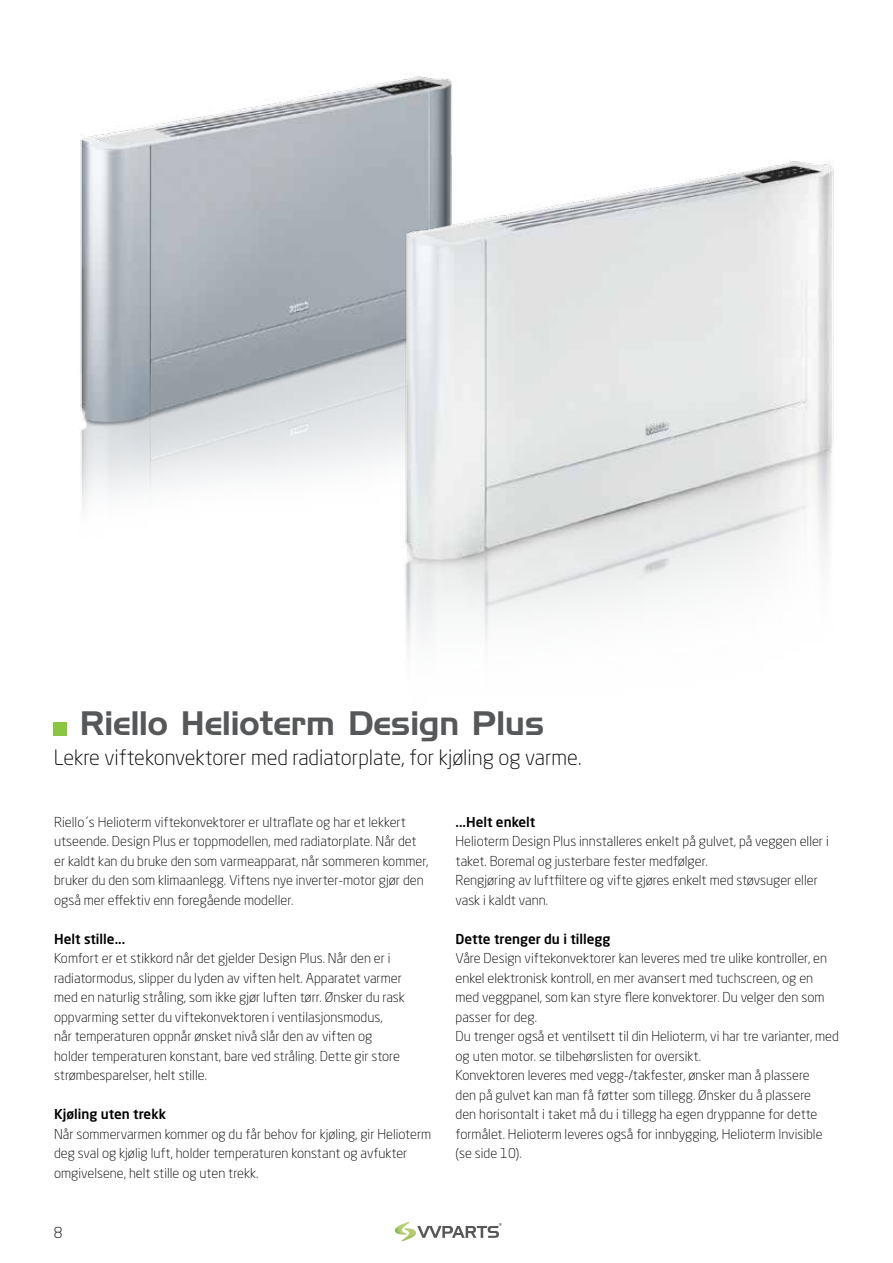
<style>
.page{position:relative;width:893px;height:1263px;background:#fff}
.page>*{position:absolute;margin:0;border:0;box-sizing:border-box;transform-origin:0 0}
.t1{font:33px "Handel Gothic BT";color:#565759}
.t2{font:300 21px "Neo Sans Std";color:#000}
.t3{font:300 15px "Neo Sans Std";color:#000}
.t4{font:300 13.5px/19.5px "Neo Sans Std";color:#000}
.t5{font:500 13.5px "Neo Sans Std";color:#000}
</style>
<div class="page">
<img style="left:80px;top:72px;width:372px;height:437px">
<img style="left:359px;top:117px;width:475px;height:539px">
<div style="left:54px;top:722px;width:13px;height:13px;background:#8ac63f"></div>
<svg style="left:395px;top:1222px;width:107px;height:19px"></svg>
<h1 class="t1" style="left:80px;top:704px;width:466px">Riello Helioterm Design Plus</h1>
<h2 class="t2" style="left:54px;top:745px;width:529px">Lekre viftekonvektorer med radiatorplate, for kjøling og varme.</h2>
<p class="t4" style="left:54px;top:812px;width:376px">Riello´s Helioterm viftekonvektorer er ultraflate og har et lekkert utseende. Design Plus er toppmodellen, med radiatorplate. Når det er kaldt kan du bruke den som varmeapparat, når sommeren kommer, bruker du den som klimaanlegg. Viftens nye inverter-motor gjør den også mer effektiv enn foregående modeller.</p>
<p class="t5" style="left:54px;top:930px;width:73px">Helt stille...</p>
<p class="t4" style="left:54px;top:948px;width:352px">Komfort er et stikkord når det gjelder Design Plus. Når den er i radiatormodus, slipper du lyden av viften helt. Apparatet varmer med en naturlig stråling, som ikke gjør luften tørr. Ønsker du rask oppvarming setter du viftekonvektoren i ventilasjonsmodus,<br>når temperaturen oppnår ønsket nivå slår den av viften og holder temperaturen konstant, bare ved stråling. Dette gir store strømbesparelser, helt stille.</p>
<p class="t5" style="left:54px;top:1106px;width:114px">Kjøling uten trekk</p>
<p class="t4" style="left:54px;top:1124px;width:379px">Når sommervarmen kommer og du får behov for kjøling, gir Helioterm deg sval og kjølig luft, holder temperaturen konstant og avfukter omgivelsene, helt stille og uten trekk.</p>
<p class="t3" style="left:54px;top:1223px;width:10px">8</p>
<p class="t5" style="left:456px;top:813px;width:81px">...Helt enkelt</p>
<p class="t4" style="left:456px;top:831px;width:375px">Helioterm Design Plus innstalleres enkelt på gulvet, på veggen eller i taket. Boremal og justerbare fester medfølger.<br>Rengjøring av luftfiltere og vifte gjøres enkelt med støvsuger eller vask i kaldt vann.</p>
<p class="t5" style="left:456px;top:930px;width:156px">Dette trenger du i tillegg</p>
<p class="t4" style="left:456px;top:948px;width:385px">Våre Design viftekonvektorer kan leveres med tre ulike kontroller, en enkel elektronisk kontroll, en mer avansert med tuchscreen, og en med veggpanel, som kan styre flere konvektorer. Du velger den som passer for deg.<br>Du trenger også et ventilsett til din Helioterm, vi har tre varianter, med og uten motor. se tilbehørslisten for oversikt.<br>Konvektoren leveres med vegg-/takfester, ønsker man å plassere<br>den på gulvet kan man få føtter som tillegg. Ønsker du å plassere<br>den horisontalt i taket må du i tillegg ha egen dryppanne for dette formålet. Helioterm leveres også for innbygging, Helioterm Invisible (se side 10).</p>
</div>
